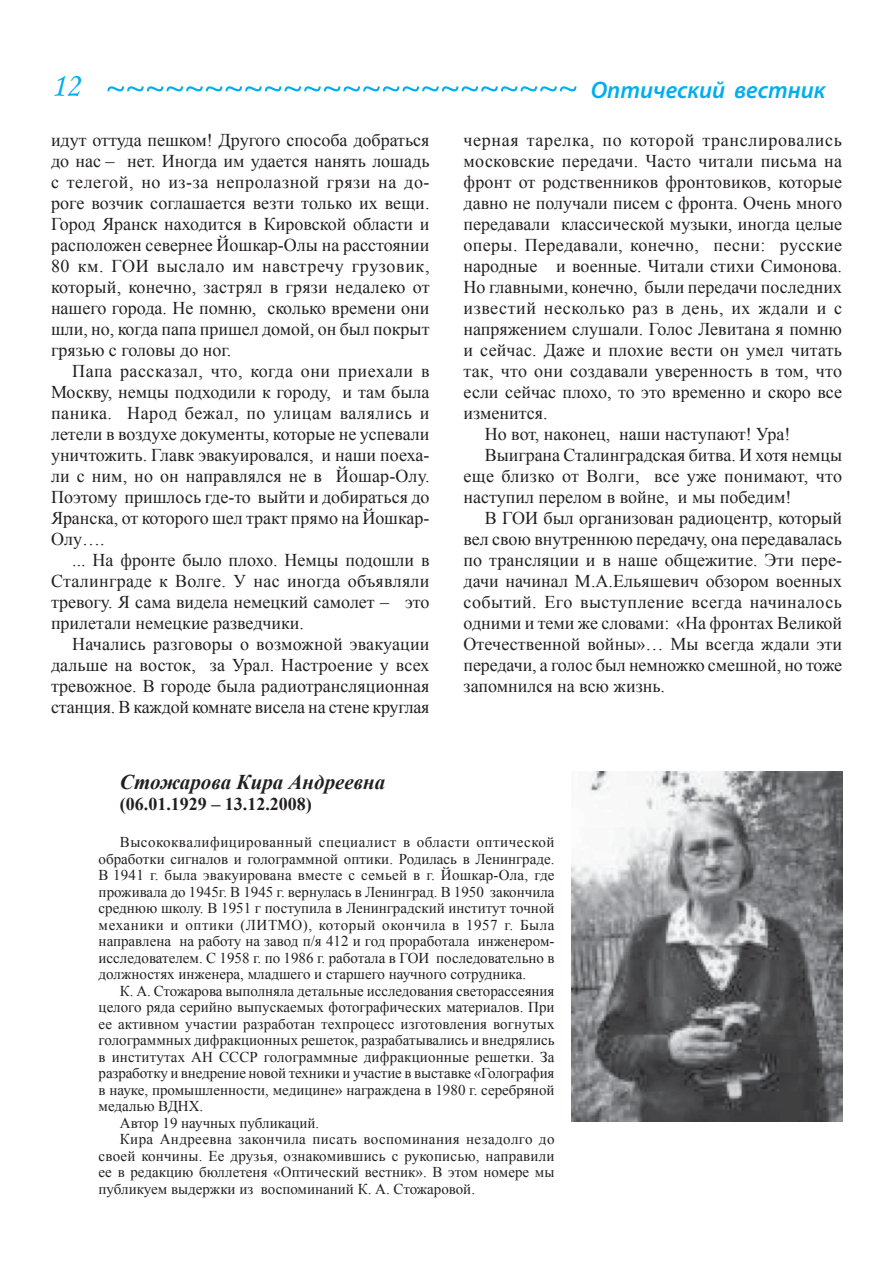
<style>
.page{position:relative;width:893px;height:1263px;background:#fff}
.page>*{position:absolute;margin:0;border:0;box-sizing:border-box;transform-origin:0 0}
.t1{font:33px "Monotype Corsiva";color:#00aeef}
.t2{font:italic 600 24px "Myriad Pro";color:#00aeef}
.t3{font:italic 700 21px "Times New Roman";color:#231f20}
.t4{font:18px/21px "Times New Roman";color:#231f20;text-align:justify}
.t5{font:18px "Times New Roman";letter-spacing:.02em;color:#231f20}
.t6{font:18px "Times New Roman";letter-spacing:.035em;color:#231f20}
.t7{font:18px "Times New Roman";letter-spacing:.025em;color:#231f20}
.t8{font:18px "Times New Roman";letter-spacing:.03em;color:#231f20}
.t9{font:700 18px "Times New Roman";color:#231f20}
.t10{font:15px/16.5px "Times New Roman";color:#231f20;text-align:justify}
.t11{font:15px "Times New Roman";letter-spacing:.025em;color:#231f20}
</style>
<div class="page">
<svg style="left:107px;top:86px;width:469px;height:5px"></svg>
<img style="left:572px;top:772px;width:270px;height:350px">
<h1 class="t1" style="left:51px;top:69px;width:31px">12</h1>
<h2 class="t2" style="left:591px;top:76px;width:236px">Оптический вестник</h2>
<p class="t4" style="left:51px;top:130px;width:380px">идут оттуда пешком! Другого способа добраться до нас – нет. Иногда им удается нанять лошадь с телегой, но из-за непролазной грязи на до&shy;роге возчик соглашается везти только их вещи.<br>Город Яранск находится в Кировской области и расположен севернее Йошкар-Олы на расстоянии 80 км. ГОИ выслало им навстречу грузовик, который, конечно, застрял в грязи недалеко от нашего города. Не помню, сколько времени они шли, но, когда папа пришел домой, он был покрыт грязью с головы до ног.</p>
<p class="t4" style="left:51px;top:361px;width:380px;text-indent:21px">Папа рассказал, что, когда они приехали в Москву, немцы подходили к городу, и там была паника. Народ бежал, по улицам валялись и летели в воздухе документы, которые не успевали уничтожить. Главк эвакуировался, и наши поеха&shy;ли с ним, но он направлялся не в Йошар-Олу.<br>Поэтому пришлось где-то выйти и добираться до Яранска, от которого шел тракт прямо на Йошкар-Олу….</p>
<p class="t4" style="left:51px;top:550px;width:380px;text-indent:21px">... На фронте было плохо. Немцы подошли в Сталинграде к Волге. У нас иногда объявляли тревогу. Я сама видела немецкий самолет – это прилетали немецкие разведчики.</p>
<p class="t4" style="left:51px;top:634px;width:380px;text-indent:21px">Начались разговоры о возможной эвакуации дальше на восток, за Урал. Настроение у всех тревожное. В городе была радиотрансляционная станция. В каждой комнате висела на стене круглая</p>
<p class="t6" style="left:463px;top:130px;width:380px">черная тарелка, по которой транслировались</p>
<p class="t4" style="left:463px;top:151px;width:380px">московские передачи. Часто читали письма на</p>
<p class="t4" style="left:463px;top:172px;width:380px">фронт от родственников фронтовиков, которые</p>
<p class="t4" style="left:463px;top:193px;width:380px">давно не получали писем с фронта. Очень много</p>
<p class="t4" style="left:463px;top:214px;width:380px">передавали классической музыки, иногда целые</p>
<p class="t5" style="left:463px;top:235px;width:380px">оперы. Передавали, конечно, песни: русские</p>
<p class="t4" style="left:463px;top:256px;width:380px">народные и военные. Читали стихи Симонова.</p>
<p class="t4" style="left:463px;top:277px;width:380px">Но главными, конечно, были передачи последних</p>
<p class="t8" style="left:463px;top:298px;width:380px">известий несколько раз в день, их ждали и с</p>
<p class="t4" style="left:463px;top:319px;width:380px">напряжением слушали. Голос Левитана я помню</p>
<p class="t4" style="left:463px;top:340px;width:380px">и сейчас. Даже и плохие вести он умел читать</p>
<p class="t4" style="left:463px;top:361px;width:380px">так, что они создавали уверенность в том, что</p>
<p class="t4" style="left:463px;top:382px;width:380px">если сейчас плохо, то это временно и скоро все</p>
<p class="t4" style="left:463px;top:403px;width:85px">изменится.</p>
<p class="t4" style="left:485px;top:424px;width:307px">Но вот, наконец, наши наступают! Ура!</p>
<p class="t4" style="left:485px;top:445px;width:359px">Выиграна Сталинградская битва. И хотя немцы</p>
<p class="t5" style="left:463px;top:466px;width:380px">еще близко от Волги, все уже понимают, что</p>
<p class="t4" style="left:463px;top:487px;width:329px">наступил перелом в войне, и мы победим!</p>
<p class="t4" style="left:485px;top:508px;width:359px">В ГОИ был организован радиоцентр, который</p>
<p class="t4" style="left:463px;top:529px;width:380px">вел свою внутреннюю передачу, она передавалась</p>
<p class="t4" style="left:463px;top:550px;width:380px">по трансляции и в наше общежитие. Эти пере-</p>
<p class="t4" style="left:463px;top:571px;width:380px">дачи начинал М.А.Ельяшевич обзором военных</p>
<p class="t7" style="left:463px;top:592px;width:380px">событий. Его выступление всегда начиналось</p>
<p class="t4" style="left:463px;top:613px;width:380px">одними и теми же словами: «На фронтах Великой</p>
<p class="t4" style="left:463px;top:634px;width:380px">Отечественной войны»… Мы всегда ждали эти</p>
<p class="t4" style="left:463px;top:655px;width:380px">передачи, а голос был немножко смешной, но тоже</p>
<p class="t4" style="left:463px;top:676px;width:203px">запомнился на всю жизнь.</p>
<p class="t3" style="left:120px;top:770px;width:267px">Стожарова Кира Андреевна</p>
<p class="t9" style="left:120px;top:794px;width:193px">(06.01.1929 – 13.12.2008)</p>
<p class="t10" style="left:99px;top:834px;width:457px;text-indent:21px">Высококвалифицированный специалист в области оптической обработки сигналов и голограммной оптики. Родилась в Ленинграде.<br>В 1941 г. была эвакуирована вместе с семьей в г. Йошкар-Ола, где проживала до 1945г. В 1945 г. вернулась в Ленинград. В 1950 закончила среднюю школу. В 1951 г поступила в Ленинградский институт точной механики и оптики (ЛИТМО), который окончила в 1957 г. Была направлена на работу на завод п/я 412 и год проработала инженером&shy;исследователем. С 1958 г. по 1986 г. работала в ГОИ последовательно в должностях инженера, младшего и старшего научного сотрудника.</p>
<p class="t10" style="left:120px;top:982px;width:436px">К. А. Стожарова выполняла детальные исследования светорассеяния</p>
<p class="t10" style="left:99px;top:999px;width:457px">целого ряда серийно выпускаемых фотографических материалов. При</p>
<p class="t10" style="left:99px;top:1015px;width:457px">ее активном участии разработан техпроцесс изготовления вогнутых</p>
<p class="t10" style="left:99px;top:1032px;width:457px">голограммных дифракционных решеток, разрабатывались и внедрялись</p>
<p class="t10" style="left:99px;top:1048px;width:457px">в институтах АН СССР голограммные дифракционные решетки. За</p>
<p class="t10" style="left:99px;top:1065px;width:457px">разработку и внедрение новой техники и участие в выставке «Голография</p>
<p class="t10" style="left:99px;top:1081px;width:457px">в науке, промышленности, медицине» награждена в 1980 г. серебряной</p>
<p class="t10" style="left:99px;top:1098px;width:106px">медалью ВДНХ.</p>
<p class="t10" style="left:120px;top:1114px;width:201px">Автор 19 научных публикаций.</p>
<p class="t11" style="left:120px;top:1131px;width:436px">Кира Андреевна закончила писать воспоминания незадолго до</p>
<p class="t10" style="left:99px;top:1147px;width:457px">своей кончины. Ее друзья, ознакомившись с рукописью, направили</p>
<p class="t10" style="left:99px;top:1164px;width:457px">ее в редакцию бюллетеня «Оптический вестник». В этом номере мы</p>
<p class="t10" style="left:99px;top:1180px;width:378px">публикуем выдержки из воспоминаний К. А. Стожаровой.</p>
</div>
